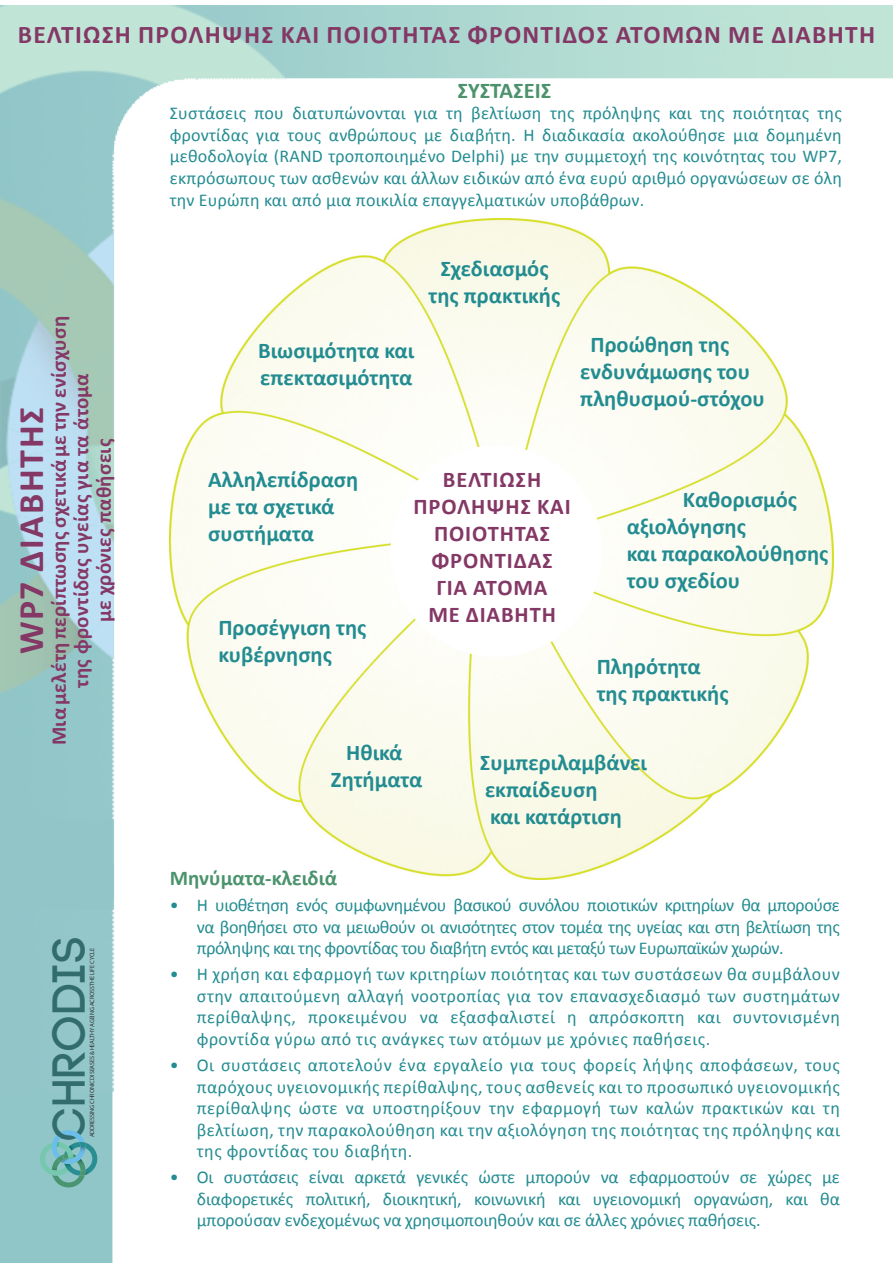
<style>
.page{position:relative;width:893px;height:1263px;background:#fff}
.page>*{position:absolute;margin:0;border:0;box-sizing:border-box;transform-origin:0 0}
.t1{font:700 46.2px "Code";letter-spacing:.05em;color:#326c6d}
.t2{font:700 36px "Calibri";letter-spacing:.05em;color:#843865}
.t3{font:700 25.5px "Calibri";letter-spacing:.05em;color:#843865}
.t4{font:700 22.5px/27px "Calibri";color:#238c91}
.t5{font:700 22.5px/27px "Calibri";letter-spacing:.04em;color:#843865;text-align:center}
.t6{font:700 22.5px "Calibri";color:#4b936c}
.t7{font:700 21px/22.5px "Calibri";letter-spacing:.01em;color:#843865;text-align:center}
.t8{font:700 21px "Calibri";color:#4b936c}
.t9{font:18px/21.6px "Calibri";letter-spacing:.01em;color:#238c91;text-align:justify}
.t10{font:6.15px "PT Sans";letter-spacing:-.025em;color:#323032}
</style>
<div class="page">
<img style="left:0;top:5px;width:893px;height:1258px">
<div style="left:390px;top:445px;width:212px;height:212px;background:#fff;border-radius:50%"></div>
<svg style="left:40px;top:1130px;width:57px;height:57px"></svg>
<p class="t3" style="left:18px;top:18px;width:859px">ΒΕΛΤΙΩΣΗ ΠΡΟΛΗΨΗΣ ΚΑΙ ΠΟΙΟΤΗΤΑΣ ΦΡΟΝΤΙΔΟΣ ΑΤΟΜΩΝ ΜΕ ΔΙΑΒΗΤΗ</p>
<p class="t6" style="left:457px;top:76px;width:95px">ΣΥΣΤΑΣΕΙΣ</p>
<p class="t9" style="left:170px;top:102px;width:674px">Συστάσεις που διατυπώνονται για τη βελτίωση της πρόληψης και της ποιότητας της φροντίδας για τους ανθρώπους με διαβήτη. Η διαδικασία ακολούθησε μια δομημένη μεθοδολογία (RAND τροποποιημένο Delphi) με την συμμετοχή της κοινότητας του WP7, εκπρόσωπους των ασθενών και άλλων ειδικών από ένα ευρύ αριθμό οργανώσεων σε όλη την Ευρώπη και από μια ποικιλία επαγγελματικών υποβάθρων.</p>
<p class="t7" style="left:47px;top:745px;width:431px;rotate:-90deg">Μια μελέτη περίπτωσης σχετικά με την ενίσχυση της φροντίδας υγείας για τα άτομα</p>
<p class="t2" style="left:8px;top:654px;width:249px;rotate:-90deg">WP7 ΔΙΑΒΗΤΗΣ</p>
<p class="t7" style="left:92px;top:622px;width:185px;rotate:-90deg">με χρόνιες παθήσεις</p>
<p class="t1" style="left:46px;top:1140px;width:205px;rotate:-90deg">CHRoDIS</p>
<p class="t10" style="left:88px;top:1137px;width:191px;rotate:-90deg">ADDRESSING CHRONIC DISEASES &amp; HEALTHY AGEING ACROSS THE LIFE CYCLE</p>
<p class="t4" style="left:258px;top:337px;width:158px">Βιωσιμότητα και επεκτασιμότητα</p>
<p class="t4" style="left:440px;top:255px;width:110px">Σχεδιασμός</p>
<p class="t4" style="left:428px;top:282px;width:133px">της πρακτικής</p>
<p class="t4" style="left:580px;top:331px;width:186px;text-indent:10px">Προώθηση της ενδυνάμωσης του πληθυσμού-στόχου</p>
<p class="t4" style="left:208px;top:466px;width:152px">Αλληλεπίδραση με τα σχετικά συστήματα</p>
<p class="t4" style="left:218px;top:613px;width:150px">Προσέγγιση της κυβέρνησης</p>
<p class="t5" style="left:443px;top:466px;width:100px">ΒΕΛΤΙΩΣΗ</p>
<p class="t5" style="left:413px;top:493px;width:159px">ΠΡΟΛΗΨΗΣ ΚΑΙ<br>ΠΟΙΟΤΗΤΑΣ</p>
<p class="t5" style="left:431px;top:547px;width:123px">ΦΡΟΝΤΙΔΑΣ</p>
<p class="t5" style="left:437px;top:574px;width:112px">ΓΙΑ ΑΤΟΜΑ</p>
<p class="t5" style="left:428px;top:601px;width:129px">ΜΕ ΔΙΑΒΗΤΗ</p>
<p class="t4" style="left:627px;top:486px;width:172px;text-indent:56px">Καθορισμός αξιολόγησης</p>
<p class="t4" style="left:627px;top:540px;width:203px">και παρακολούθησης</p>
<p class="t4" style="left:627px;top:567px;width:115px">του σχεδίου</p>
<p class="t4" style="left:597px;top:653px;width:106px">Πληρότητα</p>
<p class="t4" style="left:597px;top:680px;width:133px">της πρακτικής</p>
<p class="t4" style="left:331px;top:739px;width:93px;text-align:center">Ηθικά<br>Ζητήματα</p>
<p class="t8" style="left:170px;top:865px;width:169px">Μηνύματα-κλειδιά</p>
<p class="t4" style="left:480px;top:749px;width:169px">Συμπεριλαμβάνει εκπαίδευση</p>
<p class="t4" style="left:490px;top:803px;width:133px">και κατάρτιση</p>
<p class="t9" style="left:197px;top:894px;width:645px;text-indent:-27px">• Η υιοθέτηση ενός συμφωνημένου βασικού συνόλου ποιοτικών κριτηρίων θα μπορούσε να βοηθήσει στο να μειωθούν οι ανισότητες στον τομέα της υγείας και στη βελτίωση της πρόληψης και της φροντίδας του διαβήτη εντός και μεταξύ των Ευρωπαϊκών χωρών.</p>
<p class="t9" style="left:197px;top:963px;width:645px;text-indent:-27px">• Η χρήση και εφαρμογή των κριτηρίων ποιότητας και των συστάσεων θα συμβάλουν στην απαιτούμενη αλλαγή νοοτροπίας για τον επανασχεδιασμό των συστημάτων περίθαλψης, προκειμένου να εξασφαλιστεί η απρόσκοπτη και συντονισμένη φροντίδα γύρω από τις ανάγκες των ατόμων με χρόνιες παθήσεις.</p>
<p class="t9" style="left:197px;top:1054px;width:645px;text-indent:-27px">• Οι συστάσεις αποτελούν ένα εργαλείο για τους φορείς λήψης αποφάσεων, τους παρόχους υγειονομικής περίθαλψης, τους ασθενείς και το προσωπικό υγειονομικής περίθαλψης ώστε να υποστηρίξουν την εφαρμογή των καλών πρακτικών και τη βελτίωση, την παρακολούθηση και την αξιολόγηση της ποιότητας της πρόληψης και της φροντίδας του διαβήτη.</p>
<p class="t9" style="left:197px;top:1166px;width:645px;text-indent:-27px">• Οι συστάσεις είναι αρκετά γενικές ώστε μπορούν να εφαρμοστούν σε χώρες με διαφορετικές πολιτική, διοικητική, κοινωνική και υγειονομική οργανώση, και θα μπορούσαν ενδεχομένως να χρησιμοποιηθούν και σε άλλες χρόνιες παθήσεις.</p>
</div>
